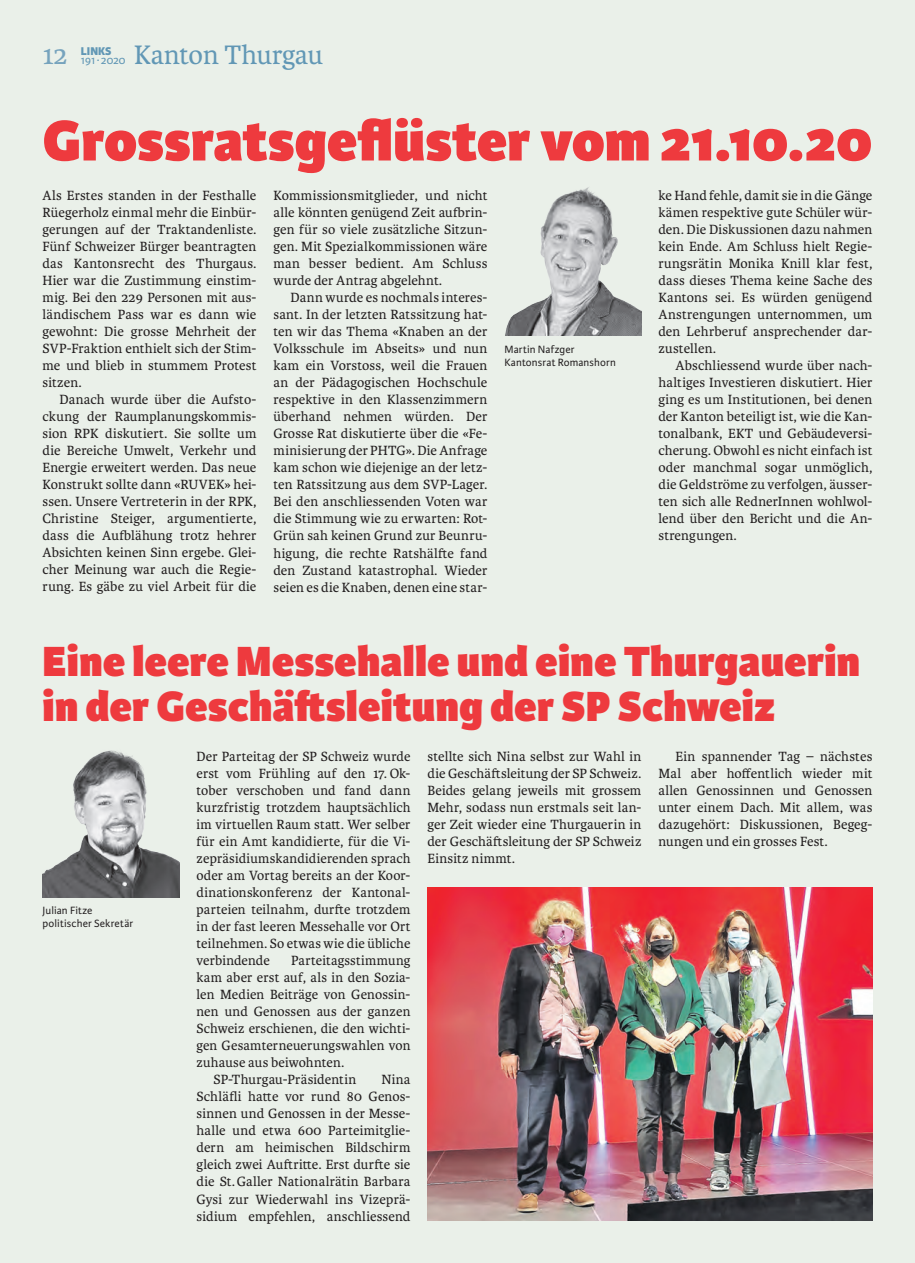
<style>
.page{position:relative;width:915px;height:1263px;background:#fff}
.page>*{position:absolute;margin:0;border:0;box-sizing:border-box;transform-origin:0 0}
.t1{font:800 60.75px "Karmina Sans";letter-spacing:-.005em;color:#ee3a3e}
.t2{font:800 45px/45px "Karmina Sans";letter-spacing:.005em;color:#ee3a3e}
.t3{font:28.5px "Karmina";letter-spacing:-.01em;color:#6197b5}
.t4{font:28.5px "Karmina";color:#76a3bd}
.t5{font:14.25px/17px "Karmina";letter-spacing:.01em;color:#231f20;text-align:justify}
.t6{font:12px "Karmina Sans";letter-spacing:-.02em;color:#6197b5}
.t7{font:800 12px "Karmina Sans";color:#6197b5}
.t8{font:11.25px/12.8px "Karmina Sans";letter-spacing:.015em;color:#231f20}
</style>
<div class="page">
<div style="left:0;top:0;width:914px;height:1263px;background:#eaf0e9"></div>
<img style="left:427px;top:887px;width:445px;height:333px">
<img style="left:43px;top:750px;width:136px;height:147px">
<img style="left:505px;top:187px;width:136px;height:149px">
<h3 class="t4" style="left:43px;top:39px;width:27px">12</h3>
<p class="t7" style="left:81px;top:44px;width:32px">LINKS</p>
<p class="t6" style="left:81px;top:53px;width:46px">191∙ 2020</p>
<h3 class="t3" style="left:134px;top:39px;width:190px">Kanton Thurgau</h3>
<h1 class="t1" style="left:43px;top:105px;width:831px">Grossratsgeflüster vom 21.10.20</h1>
<p class="t5" style="left:43px;top:187px;width:215px">Als Erstes standen in der Festhalle Rüegerholz einmal mehr die Einbür&shy;gerungen auf der Traktandenliste.<br>Fünf Schweizer Bürger beantragten das Kantonsrecht des Thurgaus.<br>Hier war die Zustimmung einstim&shy;mig. Bei den 229 Personen mit aus&shy;ländischem Pass war es dann wie gewohnt: Die grosse Mehrheit der SVP-Fraktion enthielt sich der Stim&shy;me und blieb in stummem Protest sitzen.</p>
<p class="t5" style="left:43px;top:391px;width:215px;text-indent:17px">Danach wurde über die Aufsto&shy;ckung der Raumplanungskommis&shy;sion RPK diskutiert. Sie sollte um die Bereiche Umwelt, Verkehr und Energie erweitert werden. Das neue Konstrukt sollte dann «RUVEK» hei&shy;ssen. Unsere Vertreterin in der RPK, Christine Steiger, argumentierte, dass die Aufblähung trotz hehrer Absichten keinen Sinn ergebe. Glei&shy;cher Meinung war auch die Regie&shy;rung. Es gäbe zu viel Arbeit für die</p>
<p class="t5" style="left:658px;top:187px;width:215px">ke Hand fehle, damit sie in die Gänge kämen respektive gute Schüler wür&shy;den. Die Diskussionen dazu nahmen kein Ende. Am Schluss hielt Regie&shy;rungsrätin Monika Knill klar fest, dass dieses Thema keine Sache des Kantons sei. Es würden genügend Anstrengungen unternommen, um den Lehrberuf ansprechender dar&shy;zustellen.</p>
<p class="t5" style="left:658px;top:357px;width:215px;text-indent:17px">Abschliessend wurde über nach&shy;haltiges Investieren diskutiert. Hier ging es um Institutionen, bei denen der Kanton beteiligt ist, wie die Kan&shy;tonalbank, EKT und Gebäudeversi&shy;cherung. Obwohl es nicht einfach ist oder manchmal sogar unmöglich, die Geldströme zu verfolgen, äusser&shy;ten sich alle RednerInnen wohlwol&shy;lend über den Bericht und die An&shy;strengungen.</p>
<p class="t5" style="left:273px;top:187px;width:215px">Kommissionsmitglieder, und nicht alle könnten genügend Zeit aufbrin&shy;gen für so viele zusätzliche Sitzun&shy;gen. Mit Spezialkommissionen wäre man besser bedient. Am Schluss wurde der Antrag abgelehnt.</p>
<p class="t5" style="left:273px;top:289px;width:215px;text-indent:17px">Dann wurde es nochmals interes&shy;sant. In der letzten Ratssitzung hat&shy;ten wir das Thema «Knaben an der Volksschule im Abseits» und nun kam ein Vorstoss, weil die Frauen an der Pädagogischen Hochschule respektive in den Klassenzimmern überhand nehmen würden. Der Grosse Rat diskutierte über die «Fe&shy;minisierung der PHTG». Die Anfrage kam schon wie diejenige an der letz&shy;ten Ratssitzung aus dem SVP-Lager.<br>Bei den anschliessenden Voten war die Stimmung wie zu erwarten: Rot-Grün sah keinen Grund zur Beunru&shy;higung, die rechte Ratshälfte fand den Zustand katastrophal. Wieder seien es die Knaben, denen eine star-</p>
<p class="t8" style="left:504px;top:343px;width:113px">Martin Nafzger<br>Kantonsrat Romanshorn</p>
<h2 class="t2" style="left:43px;top:641px;width:818px">Eine leere Messehalle und eine Thurgauerin in der Geschäftsleitung der SP Schweiz</h2>
<p class="t5" style="left:196px;top:748px;width:215px">Der Parteitag der SP Schweiz wurde erst vom Frühling auf den 17. Ok&shy;tober verschoben und fand dann kurzfristig trotzdem hauptsächlich im virtuellen Raum statt. Wer selber für ein Amt kandidierte, für die Vi&shy;zepräsidiumskandidierenden sprach oder am Vortag bereits an der Koor&shy;dinationskonferenz der Kantonal&shy;parteien teilnahm, durfte trotzdem in der fast leeren Messehalle vor Ort teilnehmen. So etwas wie die übliche verbindende</p>
<p class="t5" style="left:658px;top:748px;width:215px;text-indent:17px">Ein spannender Tag – nächstes Mal aber hoffentlich wieder mit allen Genossinnen und Genossen unter einem Dach. Mit allem, was dazugehört: Diskussionen, Begeg&shy;nungen und ein grosses Fest.</p>
<p class="t5" style="left:427px;top:748px;width:215px">stellte sich Nina selbst zur Wahl in die Geschäftsleitung der SP Schweiz.<br>Beides gelang jeweils mit grossem Mehr, sodass nun erstmals seit lan&shy;ger Zeit wieder eine Thurgauerin in der Geschäftsleitung der SP Schweiz Einsitz nimmt.</p>
<p class="t8" style="left:43px;top:904px;width:92px">Julian Fitze politischer Sekretär</p>
<p class="t5" style="left:291px;top:952px;width:121px">Parteitagsstimmung</p>
<p class="t5" style="left:196px;top:969px;width:215px">kam aber erst auf, als in den Sozia-</p>
<p class="t5" style="left:196px;top:986px;width:215px">len Medien Beiträge von Genossin-</p>
<p class="t5" style="left:196px;top:1003px;width:215px">nen und Genossen aus der ganzen</p>
<p class="t5" style="left:196px;top:1020px;width:215px">Schweiz erschienen, die den wichti-</p>
<p class="t5" style="left:196px;top:1037px;width:215px">gen Gesamterneuerungswahlen von</p>
<p class="t5" style="left:196px;top:1054px;width:149px">zuhause aus beiwohnten.</p>
<p class="t5" style="left:213px;top:1071px;width:144px">SP-Thurgau-Präsidentin</p>
<p class="t5" style="left:196px;top:1071px;width:215px;text-indent:185px">Nina Schläfli hatte vor rund 80 Genos&shy;sinnen und Genossen in der Messe&shy;halle und etwa 600 Parteimitglie&shy;dern am heimischen Bildschirm gleich zwei Auftritte. Erst durfte sie die St.Galler Nationalrätin Barbara Gysi zur Wiederwahl ins Vizeprä&shy;sidium empfehlen, anschliessend</p>
</div>
